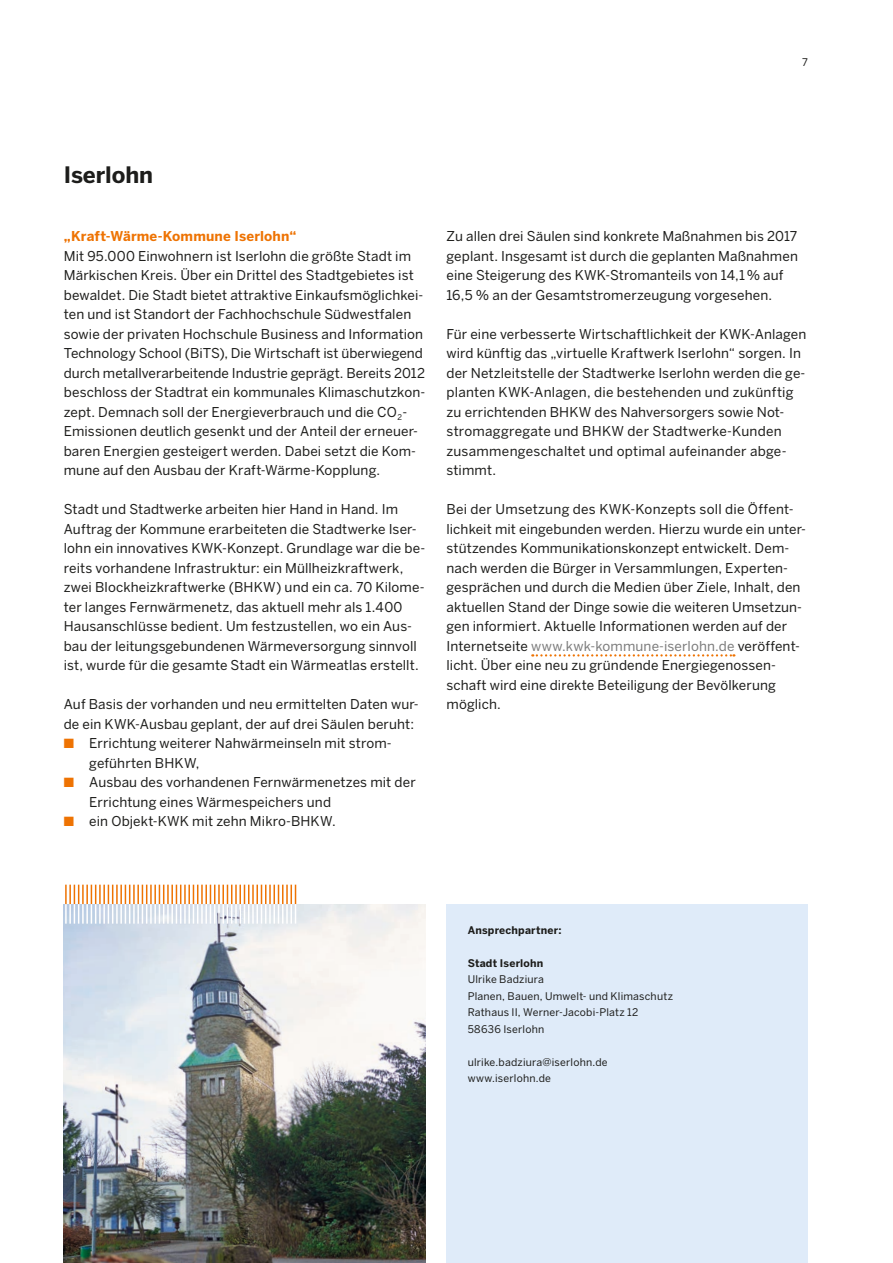
<style>
.page{position:relative;width:893px;height:1263px;background:#fff}
.page>*{position:absolute;margin:0;border:0;box-sizing:border-box;transform-origin:0 0}
.t1{font:700 22.5px "Benton Sans";color:#1d1d1b}
.t2{font:13.5px/19.5px "Benton Sans";letter-spacing:.01em;color:#1d1d1b}
.t3{font:700 13.5px "Benton Sans";letter-spacing:.01em;color:#ee7303}
.t4{font:10.5px/16.5px "Benton Sans";letter-spacing:.02em;color:#1d1d1b}
.t5{font:700 10.5px "Benton Sans";letter-spacing:.02em;color:#1d1d1b}
.s1{color:#ee7303}
.s2{color:#7c7c7c}
</style>
<div class="page">
<svg style="left:532px;top:654px;width:202px;height:2px"></svg>
<div style="left:446px;top:904px;width:362px;height:359px;background:#dfebf9"></div>
<img style="left:64px;top:904px;width:361px;height:359px">
<svg style="left:65px;top:885px;width:231px;height:39px"></svg>
<p class="t4" style="left:802px;top:53px;width:7px">7</p>
<h1 class="t1" style="left:64px;top:161px;width:91px">Iserlohn</h1>
<p class="t3" style="left:64px;top:228px;width:234px">„Kraft-Wärme-Kommune Iserlohn“</p>
<p class="t2" style="left:64px;top:246px;width:363px">Mit 95.000 Einwohnern ist Iserlohn die größte Stadt im Märkischen Kreis. Über ein Drittel des Stadtgebietes ist bewaldet. Die Stadt bietet attraktive Einkaufsmöglichkei&shy;ten und ist Standort der Fachhochschule Südwestfalen sowie der privaten Hochschule Business and Information Technology School (BiTS), Die Wirtschaft ist überwiegend durch metallverarbeitende Industrie geprägt. Bereits 2012 beschloss der Stadtrat ein kommunales Klimaschutzkon&shy;zept. Demnach soll der Energieverbrauch und die CO<sub>2</sub>- Emissionen deutlich gesenkt und der Anteil der erneuer&shy;baren Energien gesteigert werden. Dabei setzt die Kom&shy;mune auf den Ausbau der Kraft-Wärme-Kopplung.</p>
<p class="t2" style="left:64px;top:499px;width:363px">Stadt und Stadtwerke arbeiten hier Hand in Hand. Im Auftrag der Kommune erarbeiteten die Stadtwerke Iser&shy;lohn ein innovatives KWK-Konzept. Grundlage war die be&shy;reits vorhandene Infrastruktur: ein Müllheizkraftwerk, zwei Blockheizkraftwerke (BHKW) und ein ca. 70 Kilome&shy;ter langes Fernwärmenetz, das aktuell mehr als 1.400<br>Hausanschlüsse bedient. Um festzustellen, wo ein Aus&shy;bau der leitungsgebundenen Wärmeversorgung sinnvoll ist, wurde für die gesamte Stadt ein Wärmeatlas erstellt.</p>
<p class="t2" style="left:64px;top:694px;width:356px">Auf Basis der vorhanden und neu ermittelten Daten wur&shy;de ein KWK-Ausbau geplant, der auf drei Säulen beruht:</p>
<p class="t2" style="left:89px;top:733px;width:302px;text-indent:-26px"><span class="s1">■</span> Errichtung weiterer Nahwärmeinseln mit strom&shy;geführten BHKW,</p>
<p class="t2" style="left:89px;top:772px;width:328px;text-indent:-26px"><span class="s1">■</span> Ausbau des vorhandenen Fernwärmenetzes mit der<br>Errichtung eines Wärmespeichers und</p>
<p class="t2" style="left:64px;top:811px;width:273px"><span class="s1">■</span> ein Objekt-KWK mit zehn Mikro-BHKW.</p>
<p class="t2" style="left:446px;top:226px;width:353px">Zu allen drei Säulen sind konkrete Maßnahmen bis 2017 geplant. Insgesamt ist durch die geplanten Maßnahmen eine Steigerung des KWK-Stromanteils von 14,1% auf 16,5 % an der Gesamtstromerzeugung vorgesehen.</p>
<p class="t2" style="left:446px;top:324px;width:361px">Für eine verbesserte Wirtschaftlichkeit der KWK-Anlagen wird künftig das „virtuelle Kraftwerk Iserlohn“ sorgen. In der Netzleitstelle der Stadtwerke Iserlohn werden die ge&shy;planten KWK-Anlagen, die bestehenden und zukünftig zu errichtenden BHKW des Nahversorgers sowie Not&shy;stromaggregate und BHKW der Stadtwerke-Kunden zusammengeschaltet und optimal aufeinander abge&shy;stimmt.</p>
<p class="t2" style="left:446px;top:499px;width:361px">Bei der Umsetzung des KWK-Konzepts soll die Öffent&shy;lichkeit mit eingebunden werden. Hierzu wurde ein unter&shy;stützendes Kommunikationskonzept entwickelt. Dem&shy;nach werden die Bürger in Versammlungen, Experten&shy;gesprächen und durch die Medien über Ziele, Inhalt, den aktuellen Stand der Dinge sowie die weiteren Umsetzun&shy;gen informiert. Aktuelle Informationen werden auf der Internetseite <span class="s2">www.kwk-kommune-iserlohn.de</span> veröffent&shy;licht. Über eine neu zu gründende Energiegenossen&shy;schaft wird eine direkte Beteiligung der Bevölkerung möglich.</p>
<p class="t5" style="left:468px;top:924px;width:95px">Ansprechpartner:</p>
<p class="t5" style="left:468px;top:957px;width:77px">Stadt Iserlohn</p>
<p class="t4" style="left:468px;top:971px;width:207px">Ulrike Badziura<br>Planen, Bauen, Umwelt- und Klimaschutz<br>Rathaus II, Werner-Jacobi-Platz 12<br>58636 Iserlohn</p>
<p class="t4" style="left:468px;top:1053px;width:141px">ulrike.badziura@iserlohn.de www.iserlohn.de</p>
</div>
